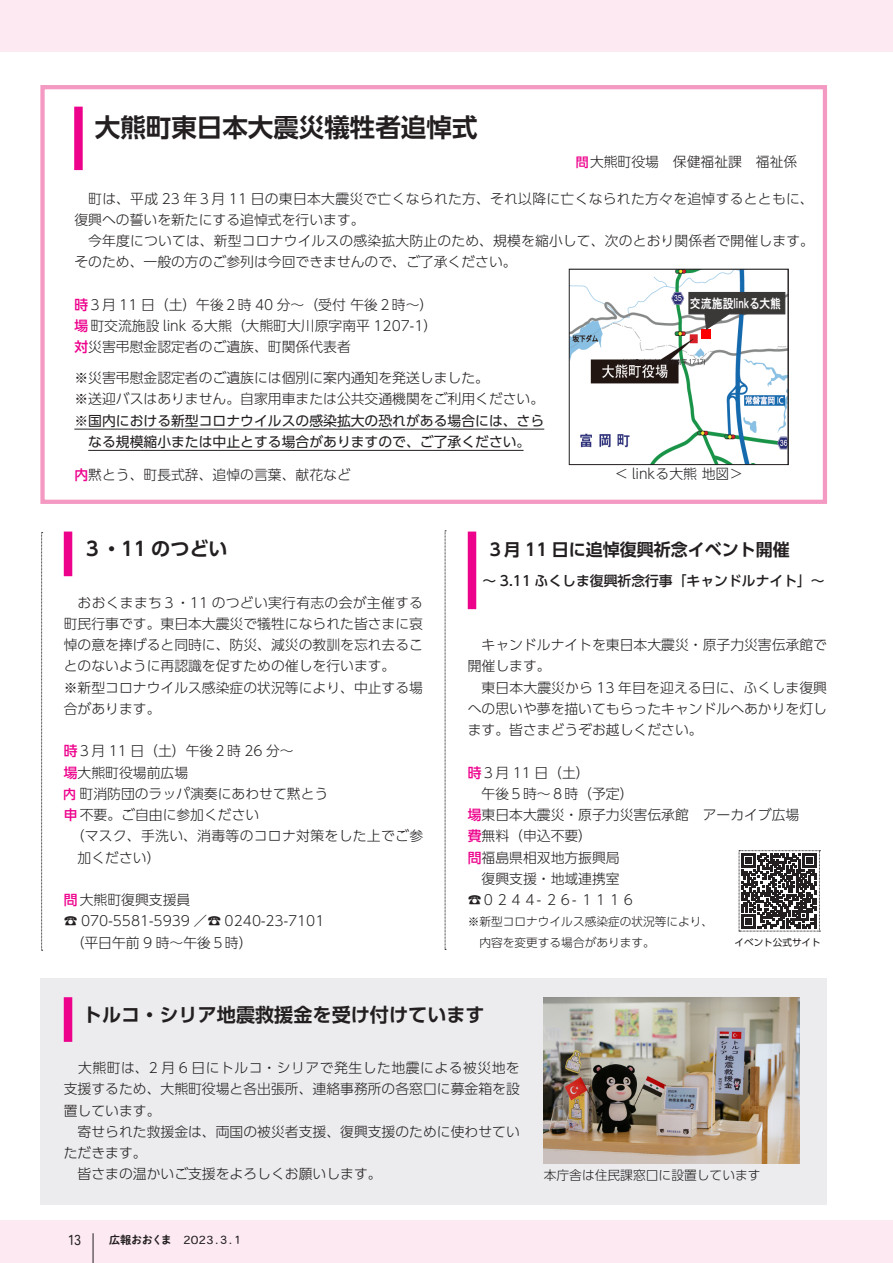
<style>
.page{position:relative;width:893px;height:1263px;background:#fff}
.page>*{position:absolute;margin:0;border:0;box-sizing:border-box;transform-origin:0 0}
.t1{font:700 25.5px "UD Shin Go Pro De";color:#231f20}
.t2{font:700 19.2px "UD Shin Go Pro De";color:#231f20}
.t3{font:700 16.95px "UD Shin Go Pro De";color:#231f20}
.t4{font:300 13.8px/21.3px "UD Shin Go Pro";color:#231f20}
.t5{font:300 13.8px/21.3px "UD Shin Go Pr 6 N";color:#231f20}
.t6{font:300 13.8px/21.3px "UD Shin Go Pro";letter-spacing:.02em;color:#231f20}
.t7{font:13.8px/21.3px "UD Shin Go Pro";color:#231f20;text-align:center}
.t8{font:500 13.8px "UD Shin Go Pro";color:#231f20}
.t9{font:13.8px "Heisei Maru Go Std W4";color:#231f20;scale:.8 1}
.t10{font:300 12.75px "UD Shin Go Pro";color:#231f20}
.t11{font:12.6px "HGP Gothic E";color:#fff;scale:.86 1}
.t12{font:300 11.7px "UD Shin Go Pr 6 N";color:#231f20}
.t13{font:11.1px "Heisei Maru Go Std W4";color:#231f20}
.t14{font:11.1px "P Shuei NM Go Std N B";letter-spacing:-.035em;color:#231f20}
.t15{font:9.6px "UD Shin Go Pro";color:#231f20}
.s1{font-weight:500;font-size:13.05px;color:#ed028c}
.s2{font-weight:500;color:#ed028c}
</style>
<div class="page">
<div style="left:0;top:0;width:893px;height:51px;background:#fce9f1"></div>
<div style="left:0;top:1220px;width:893px;height:43px;background:#fce9f1"></div>
<div style="left:40px;top:978px;width:787px;height:226px;background:#ececee"></div>
<div style="left:468px;top:531px;width:8px;height:78px;background:#ed028c"></div>
<svg style="left:739px;top:850px;width:81px;height:82px"></svg>
<div style="left:64px;top:531px;width:8px;height:45px;background:#ed028c"></div>
<div style="left:40px;top:85px;width:787px;height:419px;border:4px solid #f499c2"></div>
<div style="left:74px;top:107px;width:9px;height:63px;background:#ed028c"></div>
<hr style="left:74px;top:429px;width:470px;height:1px;background:#231f20">
<hr style="left:88px;top:450px;width:436px;height:1px;background:#231f20">
<svg style="left:571px;top:271px;width:215px;height:192px"></svg>
<div style="left:569px;top:269px;width:219px;height:196px;border:1px solid #231f20"></div>
<svg style="left:445px;top:531px;width:1px;height:419px"></svg>
<svg style="left:41px;top:532px;width:2px;height:419px"></svg>
<div style="left:64px;top:997px;width:8px;height:45px;background:#ed028c"></div>
<img style="left:544px;top:997px;width:255px;height:166px">
<hr style="left:93px;top:1233px;width:1px;height:30px;background:#231f20">
<h1 class="t1" style="left:95px;top:107px;width:384px">大熊町東日本大震災犠牲者追悼式</h1>
<p class="t4" style="left:576px;top:151px;width:223px"><span class="s1">問</span>大熊町役場　保健福祉課　福祉係</p>
<p class="t6" style="left:74px;top:187px;width:741px;text-indent:14px">町は、平成 23 年３月 11 日の東日本大震災で亡くなられた方、それ以降に亡くなられた方々を追悼するとともに、復興への誓いを新たにする追悼式を行います。</p>
<p class="t4" style="left:74px;top:230px;width:741px;text-indent:14px">今年度については、新型コロナウイルスの感染拡大防止のため、規模を縮小して、次のとおり関係者で開催します。そのため、一般の方のご参列は今回できませんので、ご了承ください。</p>
<p class="t4" style="left:74px;top:293px;width:364px"><span class="s2">時</span>３月 11 日（土）午後２時 40 分～（受付午後２時~(<span class="s2">場</span>町交流施設 link る大熊（大熊町大川原字南平 1207-1(<span class="s2">対</span>災害弔慰金認定者のご遺族、町関係代表者</p>
<p class="t4" style="left:74px;top:367px;width:471px">※災害弔慰金認定者のご遺族には個別に案内通知を発送しました。<br>※送迎バスはありません。自家用車または公共交通機関をご利用ください。</p>
<p class="t7" style="left:74px;top:409px;width:471px">※国内における新型コロナウイルスの感染拡大の恐れがある場合には、さらなる規模縮小または中止とする場合がありますので、ご了承ください。</p>
<p class="t4" style="left:74px;top:463px;width:278px"><span class="s2">内</span>黙とう、町長式辞、追悼の言葉、献花など</p>
<p class="t11" style="left:690px;top:297px;width:108px">交流施設linkる大熊</p>
<p class="t4" style="left:614px;top:463px;width:130px">＜ linkる大熊地図&lt;</p>
<h2 class="t2" style="left:83px;top:533px;width:146px">３・11 のつどい</h2>
<p class="t4" style="left:64px;top:591px;width:361px;text-indent:14px">おおくままち３・11 のつどい実行有志の会が主催する町民行事です。東日本大震災で犠牲になられた皆さまに哀悼の意を捧げると同時に、防災、減災の教訓を忘れ去ることのないように再認識を促すための催しを行います。<br>※新型コロナウイルス感染症の状況等により、中止する場合があります。</p>
<p class="t4" style="left:63px;top:740px;width:361px"><span class="s2">時</span>３月 11 日（土）午後２時 26 分~<br><span class="s2">場</span>大熊町役場前広場<br><span class="s1">内</span>町消防団のラッパ演奏にあわせて黙とう<br><span class="s2">申</span>不要。ご自由に参加ください<br>　（マスク、手洗い、消毒等のコロナ対策をした上でご参　加ください(</p>
<p class="t4" style="left:64px;top:889px;width:262px"><span class="s2">問</span>大熊町復興支援員<br>☎ 070-5581-5939 ／☎ 0240-23-7101　（平日午前 9 時～午後５時(</p>
<p class="t3" style="left:487px;top:535px;width:305px">３月 11 日に追悼復興祈念イベント開催</p>
<p class="t8" style="left:483px;top:570px;width:344px">～ 3.11 ふくしま復興祈念行事「キャンドルナイト「~</p>
<p class="t5" style="left:468px;top:634px;width:361px;text-indent:14px">キャンドルナイトを東日本大震災・原子力災害伝承館で開催します。</p>
<p class="t5" style="left:468px;top:676px;width:361px;text-align:justify;text-indent:14px">東日本大震災から 13 年目を迎える日に、ふくしま復興への思いや夢を描いてもらったキャンドルへあかりを灯します。皆さまどうぞお越しください。</p>
<p class="t5" style="left:468px;top:761px;width:333px"><span class="s2">時</span>３月 11 日（土(<br>　午後５時～８時（予定(<br><span class="s2">場</span>東日本大震災・原子力災害伝承館　アーカイブ広場<span class="s2">費</span>無料（申込不要(<br><span class="s2">問</span>福島県相双地方振興局<br>　復興支援・地域連携室<br>☎０２４４- ２６- １１１６</p>
<p class="t12" style="left:468px;top:912px;width:247px">※新型コロナウイルス感染症の状況等により、</p>
<p class="t15" style="left:735px;top:935px;width:88px">イベント公式サイト</p>
<p class="t12" style="left:468px;top:933px;width:189px">　内容を変更する場合があります。</p>
<h2 class="t2" style="left:83px;top:999px;width:403px">トルコ・シリア地震救援金を受け付けています</h2>
<p class="t5" style="left:64px;top:1057px;width:458px">　大熊町は、2 月 6 日にトルコ・シリアで発生した地震による被災地を支援するため、大熊町役場と各出張所、連絡事務所の各窓口に募金箱を設置しています。<br>　寄せられた救援金は、両国の被災者支援、復興支援のために使わせていただきます。</p>
<p class="t5" style="left:64px;top:1163px;width:319px">　皆さまの温かいご支援をよろしくお願いします。</p>
<p class="t9" style="left:68px;top:1231px;width:18px">13</p>
<p class="t14" style="left:109px;top:1232px;width:64px">広報おおくま</p>
<p class="t13" style="left:183px;top:1233px;width:62px">2023.３.１</p>
<p class="t10" style="left:544px;top:1164px;width:218px">本庁舎は住民課窓口に設置しています</p>
</div>
